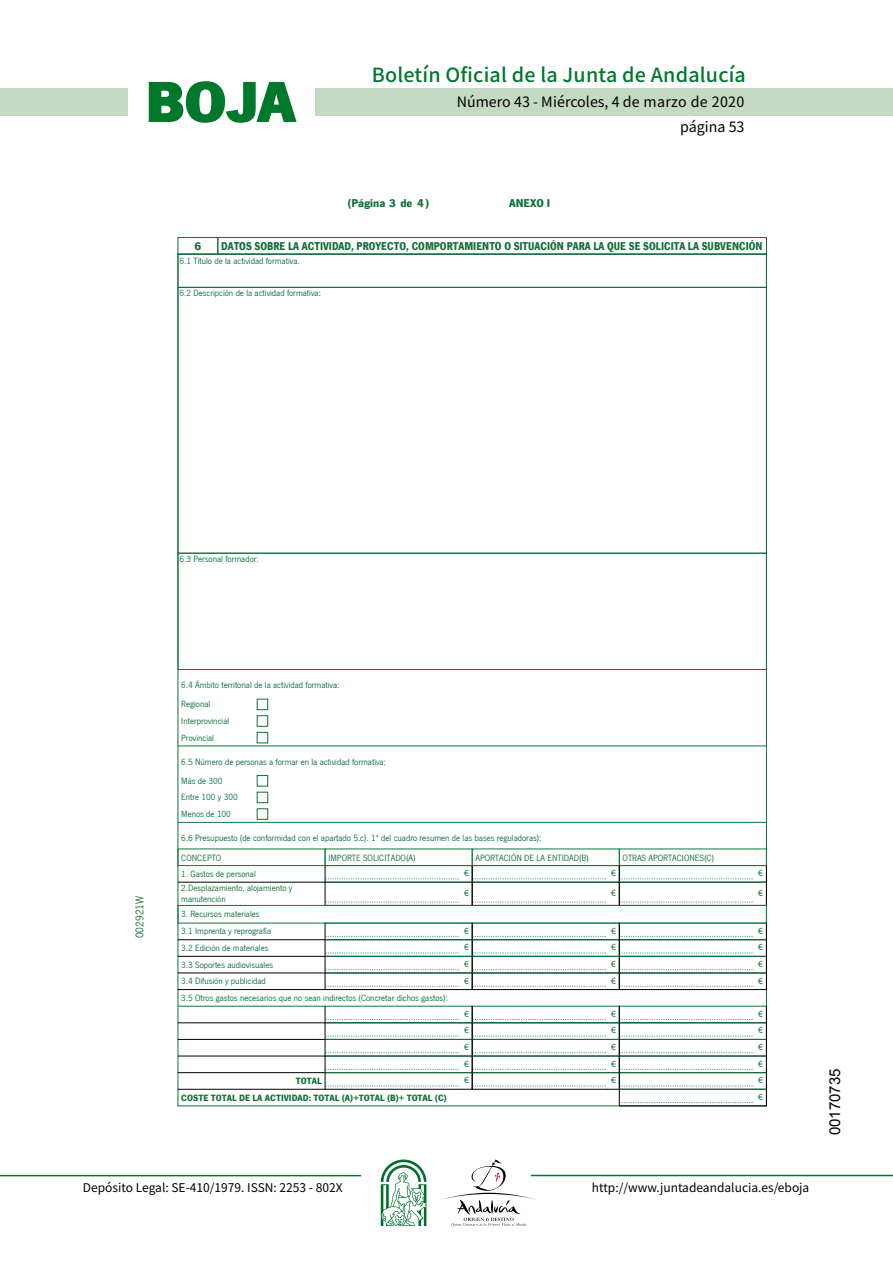
<style>
.page{position:relative;width:893px;height:1263px;background:#fff}
.page>*{position:absolute;margin:0;border:0;box-sizing:border-box;transform-origin:0 0}
.t1{font:700 57.75px "News Got T";color:#00782c;scale:1.14 1}
.t2{font:500 19.5px "Noto Sans HK";letter-spacing:.01em;color:#00782c}
.t3{font:15px "Arial";color:#000}
.t4{font:14.25px/24.5px "Noto Sans HK";color:#000;text-align:right}
.t5{font:12px "Noto Sans HK";color:#000}
.t6{font:700 11.7px "News Got T";color:#107039;scale:.9 1}
.t7{font:700 11.7px "News Got T";color:#107039}
.t8{font:11.7px "News Got T";color:#0f7139}
.t9{font:700 11.7px "News Got T";color:#0f7139}
.t10{font:9.45px/19px "News Got T";color:#107039}
.t11{font:700 9.45px "News Got T";color:#107039}
.t12{font:9.45px "Myriad Pro";color:#107039}
.s1{color:#0f7139}
</style>
<div class="page">
<div style="left:315px;top:88px;width:577px;height:28px;background:#c5dac3"></div>
<div style="left:0;top:88px;width:128px;height:28px;background:#c5dac3"></div>
<hr style="left:0;top:1175px;width:361px;height:1px;background:#00782c">
<hr style="left:531px;top:1175px;width:361px;height:1px;background:#00782c">
<svg style="left:148px;top:81px;width:149px;height:42px"></svg>
<svg style="left:442px;top:1159px;width:100px;height:67px"></svg>
<svg style="left:381px;top:1160px;width:45px;height:66px"></svg>
<div style="left:177px;top:237px;width:41px;height:18px;border:1px solid #107039"></div>
<div style="left:217px;top:237px;width:550px;height:18px;border:1px solid #107039"></div>
<div style="left:178px;top:254px;width:588px;height:34px;border:1px solid #107039"></div>
<div style="left:178px;top:287px;width:588px;height:266px;border:1px solid #107039"></div>
<div style="left:178px;top:553px;width:588px;height:117px;border:1px solid #107039"></div>
<div style="left:257px;top:699px;width:11px;height:11px;border:1px solid #107039"></div>
<div style="left:257px;top:715px;width:11px;height:12px;border:1px solid #107039"></div>
<div style="left:257px;top:732px;width:11px;height:11px;border:1px solid #107039"></div>
<hr style="left:178px;top:746px;width:588px;height:1px;background:#0d7b3e">
<div style="left:257px;top:775px;width:11px;height:11px;border:1px solid #107039"></div>
<div style="left:257px;top:792px;width:11px;height:11px;border:1px solid #107039"></div>
<div style="left:257px;top:808px;width:11px;height:12px;border:1px solid #107039"></div>
<hr style="left:178px;top:822px;width:588px;height:1px;background:#0d7b3e">
<div style="left:178px;top:849px;width:147px;height:17px;border:1px solid #0d7b3e"></div>
<hr style="left:178px;top:882px;width:147px;height:1px;background:#010202">
<svg style="left:325px;top:865px;width:442px;height:41px"></svg>
<div style="left:178px;top:905px;width:588px;height:18px;border:1px solid #0d7b3e"></div>
<hr style="left:178px;top:939px;width:147px;height:1px;background:#010202">
<hr style="left:178px;top:956px;width:147px;height:1px;background:#010202">
<hr style="left:178px;top:973px;width:147px;height:1px;background:#010202">
<hr style="left:178px;top:989px;width:147px;height:1px;background:#010202">
<svg style="left:325px;top:923px;width:442px;height:67px"></svg>
<hr style="left:178px;top:1006px;width:147px;height:1px;background:#0d7b3e">
<hr style="left:178px;top:1023px;width:147px;height:1px;background:#010202">
<hr style="left:178px;top:1039px;width:147px;height:1px;background:#010202">
<hr style="left:178px;top:1056px;width:147px;height:1px;background:#010202">
<hr style="left:178px;top:1072px;width:147px;height:1px;background:#010202">
<hr style="left:178px;top:1089px;width:147px;height:1px;background:#010202">
<svg style="left:325px;top:1006px;width:442px;height:101px"></svg>
<h1 class="t1" style="left:145px;top:68px;width:133px">BOJA</h1>
<h2 class="t2" style="left:372px;top:64px;width:375px">Boletín Oficial de la Junta de Andalucía</h2>
<h3 class="t4" style="left:457px;top:90px;width:289px">Número 43 - Miércoles, 4 de marzo de 2020 página 53</h3>
<p class="t7" style="left:347px;top:196px;width:83px">(Página <span class="s1">3</span> de )</p>
<p class="t9" style="left:417px;top:196px;width:8px">4</p>
<p class="t9" style="left:509px;top:196px;width:43px">ANEXO I</p>
<p class="t7" style="left:194px;top:239px;width:8px">6</p>
<p class="t6" style="left:221px;top:239px;width:603px">DATOS SOBRE LA ACTIVIDAD, PROYECTO, COMPORTAMIENTO O SITUACIÓN PARA LA QUE SE SOLICITA LA SUBVENCIÓN</p>
<p class="t10" style="left:180px;top:252px;width:122px">6.1 Título de la actividad formativa.</p>
<p class="t10" style="left:180px;top:284px;width:143px">6.2 Descripción de la actividad formativa:</p>
<p class="t10" style="left:180px;top:549px;width:81px">6.3 Personal formador:</p>
<p class="t8" style="left:133px;top:938px;width:44px;rotate:-90deg">002921W</p>
<p class="t10" style="left:181px;top:676px;width:160px">6.4 Ámbito territorial de la actividad formativa:<br>Regional</p>
<p class="t10" style="left:181px;top:713px;width:49px;line-height:16.6px">Interprovincial<br>Provincial</p>
<p class="t10" style="left:181px;top:752px;width:206px">6.5 Número de personas a formar en la actividad formativa:<br>Más de 300</p>
<p class="t10" style="left:181px;top:789px;width:58px;line-height:16.6px">Entre 100 y 300<br>Menos de 100</p>
<p class="t10" style="left:181px;top:828px;width:362px;line-height:20px">6.6 Presupuesto (de conformidad con el apartado 5.c). 1ª del cuadro resumen de las bases reguladoras):<br>CONCEPTO</p>
<p class="t10" style="left:328px;top:849px;width:89px">IMPORTE SOLICITADO(A)</p>
<p class="t10" style="left:475px;top:849px;width:115px">APORTACIÓN DE LA ENTIDAD(B)</p>
<p class="t10" style="left:622px;top:849px;width:93px">OTRAS APORTACIONES(C)</p>
<p class="t10" style="left:181px;top:864px;width:76px">1. Gastos de personal</p>
<p class="t12" style="left:464px;top:867px;width:6px">€</p>
<p class="t12" style="left:611px;top:867px;width:6px">€</p>
<p class="t12" style="left:758px;top:867px;width:6px">€</p>
<p class="t10" style="left:181px;top:883px;width:113px;line-height:11.2px">2.Desplazamiento, alojamiento y manutención</p>
<p class="t12" style="left:464px;top:887px;width:6px">€</p>
<p class="t12" style="left:611px;top:887px;width:6px">€</p>
<p class="t12" style="left:758px;top:887px;width:6px">€</p>
<p class="t10" style="left:181px;top:906px;width:91px;line-height:17.1px">3. Recursos materiales<br>3.1 Imprenta y reprografía</p>
<p class="t12" style="left:464px;top:925px;width:6px">€</p>
<p class="t12" style="left:611px;top:925px;width:6px">€</p>
<p class="t12" style="left:758px;top:925px;width:6px">€</p>
<p class="t10" style="left:181px;top:939px;width:89px">3.2 Edición de materiales</p>
<p class="t12" style="left:464px;top:941px;width:6px">€</p>
<p class="t12" style="left:611px;top:941px;width:6px">€</p>
<p class="t12" style="left:758px;top:941px;width:6px">€</p>
<p class="t10" style="left:181px;top:955px;width:93px">3.3 Soportes audiovisuales</p>
<p class="t12" style="left:464px;top:958px;width:6px">€</p>
<p class="t12" style="left:611px;top:958px;width:6px">€</p>
<p class="t12" style="left:758px;top:958px;width:6px">€</p>
<p class="t10" style="left:181px;top:972px;width:86px">3.4 Difusión y publicidad</p>
<p class="t12" style="left:464px;top:975px;width:6px">€</p>
<p class="t12" style="left:611px;top:975px;width:6px">€</p>
<p class="t12" style="left:758px;top:975px;width:6px">€</p>
<p class="t10" style="left:181px;top:988px;width:268px">3.5 Otros gastos necesarios que no sean indirectos (Concretar dichos gastos):</p>
<p class="t12" style="left:464px;top:1008px;width:6px">€</p>
<p class="t12" style="left:611px;top:1008px;width:6px">€</p>
<p class="t12" style="left:758px;top:1008px;width:6px">€</p>
<p class="t12" style="left:464px;top:1024px;width:6px">€</p>
<p class="t12" style="left:611px;top:1024px;width:6px">€</p>
<p class="t12" style="left:758px;top:1024px;width:6px">€</p>
<p class="t12" style="left:464px;top:1041px;width:6px">€</p>
<p class="t12" style="left:611px;top:1041px;width:6px">€</p>
<p class="t12" style="left:758px;top:1041px;width:6px">€</p>
<p class="t12" style="left:464px;top:1058px;width:6px">€</p>
<p class="t12" style="left:611px;top:1058px;width:6px">€</p>
<p class="t12" style="left:758px;top:1058px;width:6px">€</p>
<p class="t11" style="left:296px;top:1075px;width:27px">TOTAL</p>
<p class="t12" style="left:464px;top:1074px;width:6px">€</p>
<p class="t12" style="left:611px;top:1074px;width:6px">€</p>
<p class="t12" style="left:758px;top:1074px;width:6px">€</p>
<p class="t11" style="left:181px;top:1092px;width:267px">COSTE TOTAL DE LA ACTIVIDAD: TOTAL (A)+TOTAL (B)+ TOTAL (C)</p>
<p class="t12" style="left:758px;top:1091px;width:6px">€</p>
<p class="t5" style="left:83px;top:1181px;width:261px">Depósito Legal: SE-410/1979. ISSN: 2253 - 802X</p>
<p class="t5" style="left:592px;top:1181px;width:219px">http://www.juntadeandalucia.es/eboja</p>
<h3 class="t3" style="left:825px;top:1135px;width:68px;rotate:-90deg">00170735</h3>
</div>
